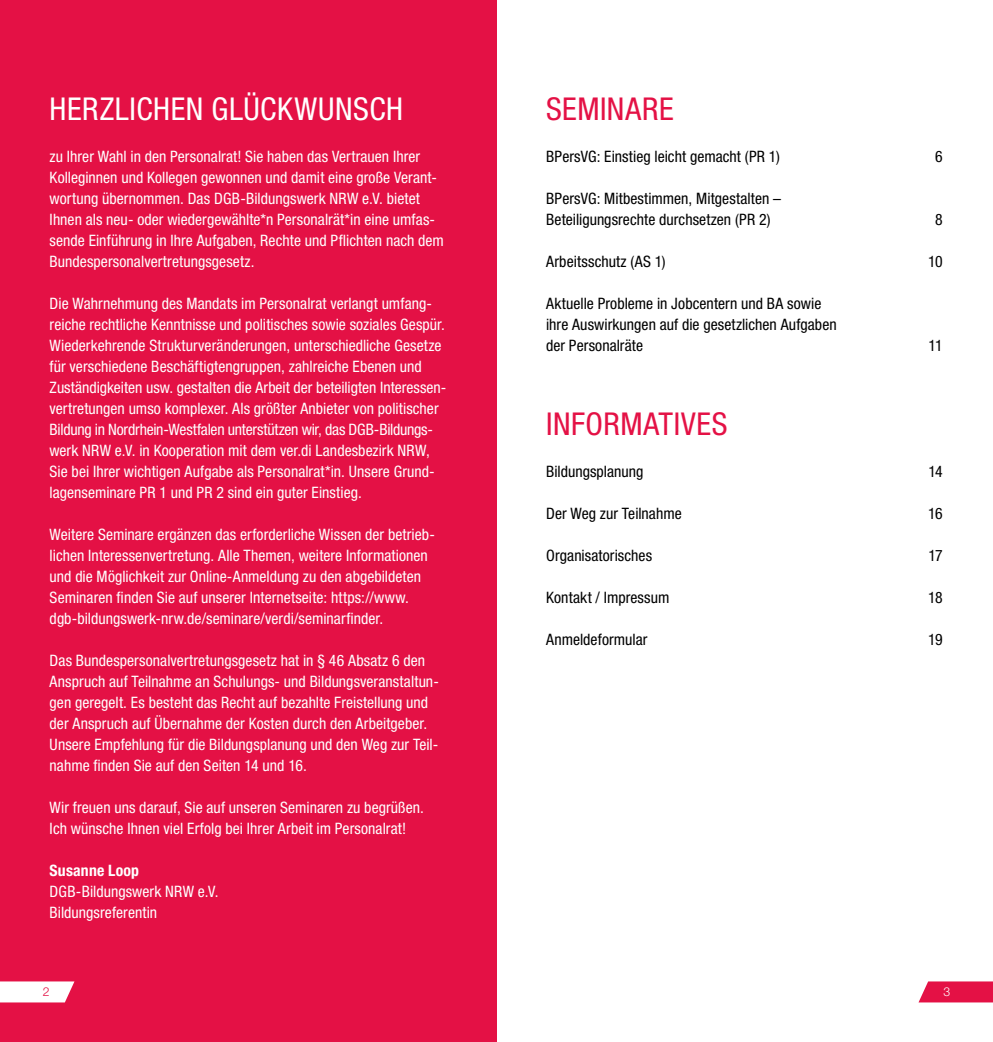
<style>
.page{position:relative;width:993px;height:1042px;background:#fff}
.page>*{position:absolute;margin:0;border:0;box-sizing:border-box;transform-origin:0 0}
.t1{font:condensed 31.5px "Helvetica Neue LT Std";letter-spacing:.015em;color:#fff}
.t2{font:condensed 31.5px "Helvetica Neue LT Std";letter-spacing:.015em;color:#e41145}
.t3{font:condensed 15.75px/21px "Helvetica Neue LT Std";color:#fff}
.t4{font:condensed 15.75px/21px "Helvetica Neue LT Std";letter-spacing:.005em;color:#000}
.t5{font:700 condensed 15.75px "Helvetica Neue LT Std";letter-spacing:.01em;color:#fff}
.t6{font:300 12.25px "Helvetica Neue LT Std";color:#e41145}
.t7{font:300 12.25px "Helvetica Neue LT Std";color:#fff}
</style>
<div class="page">
<div style="left:0;top:0;width:496px;height:1042px;background:#e41145"></div>
<svg style="left:918px;top:981px;width:74px;height:21px;background:#e62756"></svg>
<svg style="left:0;top:981px;width:74px;height:21px;background:#fcecf0"></svg>
<h1 class="t1" style="left:50px;top:91px;width:355px">HERZLICHEN GLÜCKWUNSCH</h1>
<p class="t3" style="left:50px;top:146px;width:395px">zu Ihrer Wahl in den Personalrat! Sie haben das Vertrauen Ihrer Kolleginnen und Kollegen gewonnen und damit eine große Verant&shy;wortung übernommen. Das DGB-Bildungswerk NRW e.V. bietet Ihnen als neu- oder wiedergewählte*n Personalrät*in eine umfas&shy;sende Einführung in Ihre Aufgaben, Rechte und Pflichten nach dem Bundespersonalvertretungsgesetz.</p>
<p class="t3" style="left:50px;top:293px;width:396px">Die Wahrnehmung des Mandats im Personalrat verlangt umfang&shy;reiche rechtliche Kenntnisse und politisches sowie soziales Gespür.<br>Wiederkehrende Strukturveränderungen, unterschiedliche Gesetze für verschiedene Beschäftigtengruppen, zahlreiche Ebenen und Zuständigkeiten usw. gestalten die Arbeit der beteiligten Interessen&shy;vertretungen umso komplexer. Als größter Anbieter von politischer Bildung in Nordrhein-Westfalen unterstützen wir, das DGB-Bildungs&shy;werk NRW e.V. in Kooperation mit dem ver.di Landesbezirk NRW, Sie bei Ihrer wichtigen Aufgabe als Personalrat*in. Unsere Grund&shy;lagenseminare PR 1 und PR 2 sind ein guter Einstieg.</p>
<p class="t3" style="left:50px;top:524px;width:385px">Weitere Seminare ergänzen das erforderliche Wissen der betrieb&shy;lichen Interessenvertretung. Alle Themen, weitere Informationen und die Möglichkeit zur Online-Anmeldung zu den abgebildeten Seminaren finden Sie auf unserer Internetseite: https://www. dgb-bildungswerk-nrw.de/seminare/verdi/seminarfinder.</p>
<p class="t3" style="left:50px;top:650px;width:390px">Das Bundespersonalvertretungsgesetz hat in § 46 Absatz 6 den Anspruch auf Teilnahme an Schulungs- und Bildungsveranstaltun&shy;gen geregelt. Es besteht das Recht auf bezahlte Freistellung und der Anspruch auf Übernahme der Kosten durch den Arbeitgeber.<br>Unsere Empfehlung für die Bildungsplanung und den Weg zur Teil&shy;nahme finden Sie auf den Seiten 14 und 16.</p>
<p class="t3" style="left:50px;top:797px;width:375px">Wir freuen uns darauf, Sie auf unseren Seminaren zu begrüßen.<br>Ich wünsche Ihnen viel Erfolg bei Ihrer Arbeit im Personalrat!</p>
<p class="t5" style="left:50px;top:861px;width:91px">Susanne Loop</p>
<p class="t3" style="left:50px;top:881px;width:170px">DGB-Bildungswerk NRW e.V.<br>Bildungsreferentin</p>
<h1 class="t2" style="left:546px;top:91px;width:129px">SEMINARE</h1>
<p class="t4" style="left:546px;top:146px;width:235px">BPersVG: Einstieg leicht gemacht (PR 1)</p>
<p class="t4" style="left:934px;top:146px;width:9px">6</p>
<p class="t4" style="left:546px;top:188px;width:236px">BPersVG: Mitbestimmen, Mitgestalten –<br>Beteiligungsrechte durchsetzen (PR 2)</p>
<p class="t4" style="left:934px;top:209px;width:9px">8</p>
<p class="t4" style="left:546px;top:251px;width:121px">Arbeitsschutz (AS 1)</p>
<p class="t4" style="left:927px;top:251px;width:16px">10</p>
<p class="t4" style="left:546px;top:293px;width:292px">Aktuelle Probleme in Jobcentern und BA sowie ihre Auswirkungen auf die gesetzlichen Aufgaben der Personalräte</p>
<p class="t4" style="left:928px;top:335px;width:16px">11</p>
<h1 class="t2" style="left:546px;top:406px;width:183px">INFORMATIVES</h1>
<p class="t4" style="left:546px;top:461px;width:99px">Bildungsplanung</p>
<p class="t4" style="left:928px;top:461px;width:16px">14</p>
<p class="t4" style="left:546px;top:503px;width:137px">Der Weg zur Teilnahme</p>
<p class="t4" style="left:927px;top:503px;width:16px">16</p>
<p class="t4" style="left:546px;top:545px;width:107px">Organisatorisches</p>
<p class="t4" style="left:928px;top:545px;width:16px">17</p>
<p class="t4" style="left:546px;top:587px;width:125px">Kontakt / Impressum</p>
<p class="t4" style="left:928px;top:587px;width:16px">18</p>
<p class="t4" style="left:546px;top:629px;width:103px">Anmeldeformular</p>
<p class="t4" style="left:927px;top:629px;width:16px">19</p>
<p class="t6" style="left:43px;top:984px;width:8px">2</p>
<p class="t7" style="left:943px;top:984px;width:8px">3</p>
</div>
